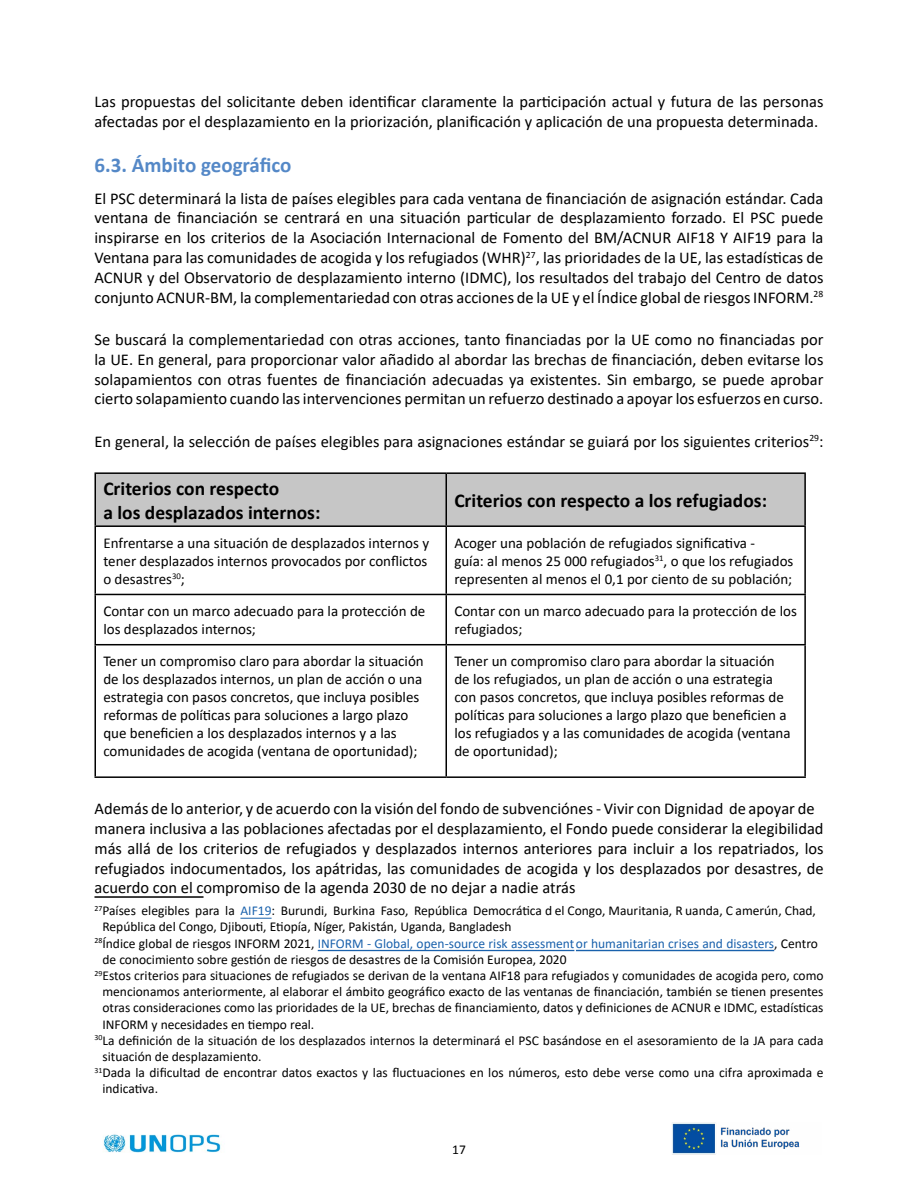
<style>
.page{position:relative;width:918px;height:1188px;background:#fff}
.page>*{position:absolute;margin:0;border:0;box-sizing:border-box;transform-origin:0 0}
.t1{font:700 21px "Calibri";color:#5488c7}
.t2{font:700 19.5px/23.4px "Calibri";color:#000}
.t3{font:16.5px/19.8px "Calibri";color:#000}
.t4{font:15px/18px "Calibri";color:#000}
.t5{font:13.5px "Calibri";color:#000}
.t6{font:13.5px "Calibri";color:#1961ac}
.s1{color:#1961ac}
.s2{color:#000}
</style>
<div class="page">
<img style="left:672px;top:1123px;width:128px;height:32px">
<img style="left:103px;top:1134px;width:118px;height:19px">
<div style="left:96px;top:474px;width:708px;height:51px;background:#c6c6c6"></div>
<hr style="left:94px;top:474px;width:2px;height:51px;background:#000">
<hr style="left:94px;top:472px;width:352px;height:2px;background:#000">
<hr style="left:446px;top:474px;width:1px;height:51px;background:#000">
<hr style="left:446px;top:472px;width:360px;height:2px;background:#000">
<hr style="left:804px;top:474px;width:2px;height:51px;background:#000">
<hr style="left:94px;top:527px;width:2px;height:67px;background:#000">
<hr style="left:94px;top:525px;width:352px;height:2px;background:#000">
<hr style="left:446px;top:527px;width:1px;height:67px;background:#000">
<hr style="left:446px;top:525px;width:360px;height:2px;background:#000">
<hr style="left:804px;top:527px;width:2px;height:67px;background:#000">
<hr style="left:94px;top:595px;width:2px;height:49px;background:#000">
<hr style="left:94px;top:594px;width:352px;height:1px;background:#000">
<hr style="left:446px;top:595px;width:1px;height:49px;background:#000">
<hr style="left:446px;top:594px;width:360px;height:1px;background:#000">
<hr style="left:804px;top:595px;width:2px;height:49px;background:#000">
<hr style="left:94px;top:645px;width:2px;height:131px;background:#000">
<hr style="left:94px;top:644px;width:352px;height:1px;background:#000">
<hr style="left:94px;top:776px;width:352px;height:2px;background:#000">
<hr style="left:446px;top:645px;width:1px;height:131px;background:#000">
<hr style="left:446px;top:644px;width:360px;height:1px;background:#000">
<hr style="left:804px;top:645px;width:2px;height:131px;background:#000">
<hr style="left:446px;top:776px;width:360px;height:2px;background:#000">
<hr style="left:576px;top:950px;width:198px;height:1px;background:#1961ac">
<hr style="left:318px;top:950px;width:256px;height:1px;background:#1961ac">
<hr style="left:240px;top:918px;width:32px;height:1px;background:#1961ac">
<hr style="left:94px;top:896px;width:110px;height:2px;background:#000">
<p class="t3" style="left:94px;top:91px;width:730px">Las propuestas del solicitante deben identificar claramente la participación actual y futura de las personas afectadas por el desplazamiento en la priorización, planificación y aplicación de una propuesta determinada.</p>
<p class="t1" style="left:94px;top:150px;width:199px">6.3. Ámbito geográfico</p>
<p class="t3" style="left:94px;top:188px;width:731px;text-align:justify">El PSC determinará la lista de países elegibles para cada ventana de financiación de asignación estándar. Cada ventana de financiación se centrará en una situación particular de desplazamiento forzado. El PSC puede inspirarse en los criterios de la Asociación Internacional de Fomento del BM/ACNUR AIF18 Y AIF19 para la Ventana para las comunidades de acogida y los refugiados (WHR)<sup>27</sup>, las prioridades de la UE, las estadísticas de ACNUR y del Observatorio de desplazamiento interno (IDMC), los resultados del trabajo del Centro de datos conjunto ACNUR-BM, la complementariedad con otras acciones de la UE y el Índice global de riesgos INFORM.<sup>28</sup></p>
<p class="t3" style="left:94px;top:329px;width:731px;text-align:justify">Se buscará la complementariedad con otras acciones, tanto financiadas por la UE como no financiadas por la UE. En general, para proporcionar valor añadido al abordar las brechas de financiación, deben evitarse los solapamientos con otras fuentes de financiación adecuadas ya existentes. Sin embargo, se puede aprobar cierto solapamiento cuando las intervenciones permitan un refuerzo destinado a apoyar los esfuerzos en curso.</p>
<p class="t3" style="left:94px;top:431px;width:731px">En general, la selección de países elegibles para asignaciones estándar se guiará por los siguientes criterios<sup>29</sup>:</p>
<p class="t2" style="left:103px;top:477px;width:219px">Criterios con respecto<br>a los desplazados internos:</p>
<p class="t2" style="left:454px;top:489px;width:314px">Criterios con respecto a los refugiados:</p>
<p class="t4" style="left:103px;top:534px;width:327px;text-align:justify">Enfrentarse a una situación de desplazados internos y tener desplazados internos provocados por conflictos o desastres<sup>30</sup>;</p>
<p class="t4" style="left:454px;top:534px;width:341px">Acoger una población de refugiados significativa -<br>guía: al menos 25 000 refugiados<sup>31</sup>, o que los refugiados representen al menos el 0,1 por ciento de su población;</p>
<p class="t4" style="left:103px;top:602px;width:324px">Contar con un marco adecuado para la protección de los desplazados internos;</p>
<p class="t4" style="left:454px;top:602px;width:344px">Contar con un marco adecuado para la protección de los refugiados;</p>
<p class="t4" style="left:103px;top:653px;width:322px">Tener un compromiso claro para abordar la situación de los desplazados internos, un plan de acción o una estrategia con pasos concretos, que incluya posibles reformas de políticas para soluciones a largo plazo que beneficien a los desplazados internos y a las comunidades de acogida (ventana de oportunidad);</p>
<p class="t4" style="left:454px;top:653px;width:338px">Tener un compromiso claro para abordar la situación de los refugiados, un plan de acción o una estrategia con pasos concretos, que incluya posibles reformas de políticas para soluciones a largo plazo que beneficien a los refugiados y a las comunidades de acogida (ventana de oportunidad);</p>
<p class="t3" style="left:94px;top:798px;width:731px">Además de lo anterior, y de acuerdo con la visión del fondo de subvenciónes - Vivir con Dignidad de apoyar de manera inclusiva a las poblaciones afectadas por el desplazamiento, el Fondo puede considerar la elegibilidad más allá de los criterios de refugiados y desplazados internos anteriores para incluir a los repatriados, los refugiados indocumentados, los apátridas, las comunidades de acogida y los desplazados por desastres, de acuerdo con el compromiso de la agenda 2030 de no dejar a nadie atrás</p>
<p class="t5" style="left:94px;top:902px;width:723px"><sup>27</sup>Países elegibles para la <span class="s1">AIF19</span>: Burundi, Burkina Faso, República Democrática d el Congo, Mauritania, R uanda, C amerún, Chad,</p>
<p class="t5" style="left:102px;top:918px;width:411px">República del Congo, Djibouti, Etiopía, Níger, Pakistán, Uganda, Bangladesh</p>
<p class="t6" style="left:94px;top:934px;width:725px"><sup>28</sup><span class="s2">Índice global de riesgos INFORM 2021,</span> INFORM - Global, open-source risk assessment or humanitarian crises and disasters<span class="s2">, Centro</span></p>
<p class="t5" style="left:102px;top:950px;width:466px">de conocimiento sobre gestión de riesgos de desastres de la Comisión Europea, 2020</p>
<p class="t5" style="left:94px;top:967px;width:731px"><sup>29</sup>Estos criterios para situaciones de refugiados se derivan de la ventana AIF18 para refugiados y comunidades de acogida pero, como</p>
<p class="t5" style="left:102px;top:982px;width:723px">mencionamos anteriormente, al elaborar el ámbito geográfico exacto de las ventanas de financiación, también se tienen presentes</p>
<p class="t5" style="left:102px;top:999px;width:723px">otras consideraciones como las prioridades de la UE, brechas de financiamiento, datos y definiciones de ACNUR e IDMC, estadísticas</p>
<p class="t5" style="left:102px;top:1015px;width:213px">INFORM y necesidades en tiempo real.</p>
<p class="t5" style="left:94px;top:1031px;width:731px"><sup>30</sup>La definición de la situación de los desplazados internos la determinará el PSC basándose en el asesoramiento de la JA para cada</p>
<p class="t5" style="left:102px;top:1047px;width:161px">situación de desplazamiento.</p>
<p class="t5" style="left:94px;top:1063px;width:730px"><sup>31</sup>Dada la dificultad de encontrar datos exactos y las fluctuaciones en los números, esto debe verse como una cifra aproximada e</p>
<p class="t5" style="left:102px;top:1080px;width:57px">indicativa.</p>
<p class="t5" style="left:452px;top:1140px;width:15px">17</p>
</div>
